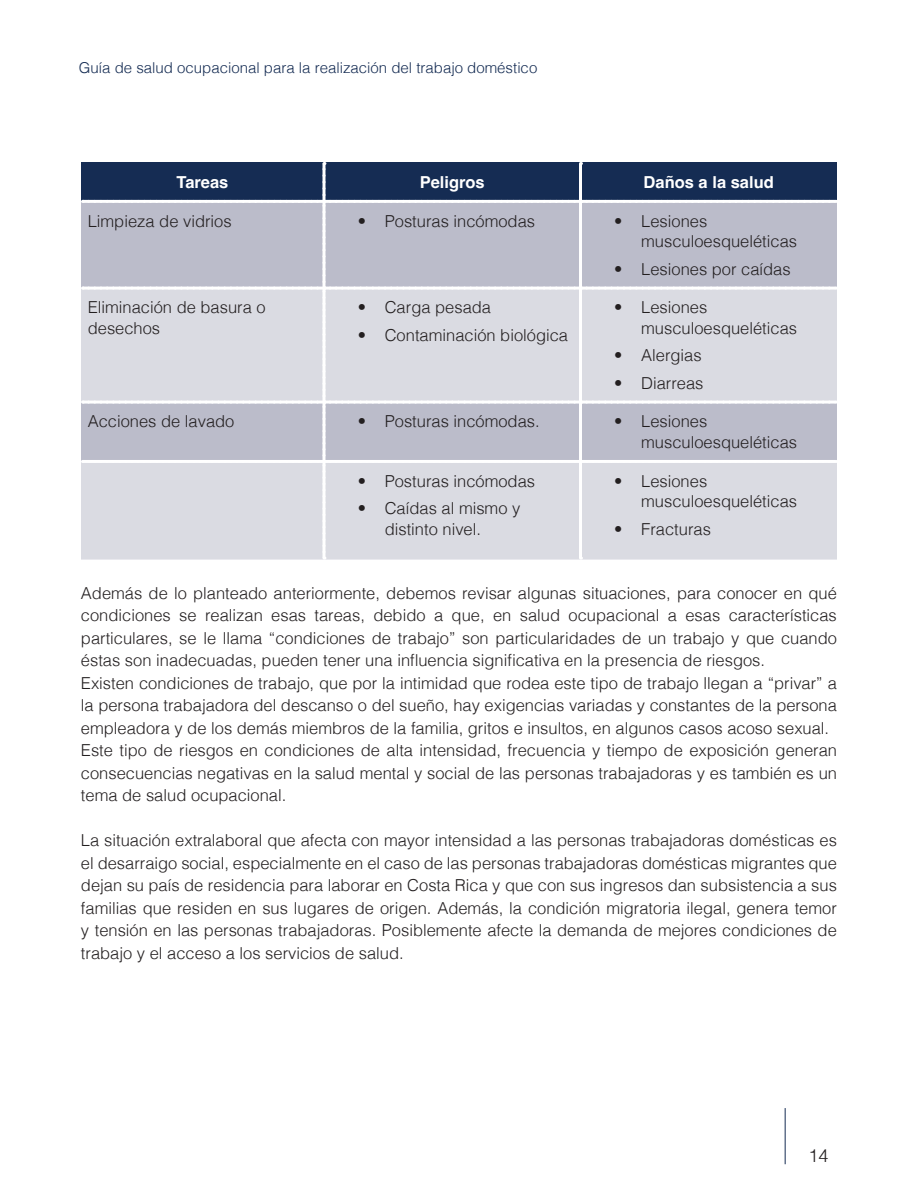
<style>
.page{position:relative;width:918px;height:1188px;background:#fff}
.page>*{position:absolute;margin:0;border:0;box-sizing:border-box;transform-origin:0 0}
.t1{font:300 18px "Helvetica";color:#231f20}
.t2{font:300 16.5px/22.5px "Helvetica";color:#231f20}
.t3{font:700 16.5px "Helvetica";color:#fff}
.t4{font:300 15px "Helvetica";color:#152c53}
</style>
<div class="page">
<hr style="left:785px;top:1108px;width:1px;height:56px;background:#152c53">
<svg style="left:81px;top:162px;width:756px;height:398px;background:#bdc1cd"></svg>
<p class="t4" style="left:79px;top:55px;width:460px">Guía de salud ocupacional para la realización del trabajo doméstico</p>
<p class="t3" style="left:177px;top:172px;width:53px">Tareas</p>
<p class="t3" style="left:420px;top:172px;width:67px">Peligros</p>
<p class="t3" style="left:644px;top:172px;width:132px">Daños a la salud</p>
<p class="t2" style="left:88px;top:208px;width:145px">Limpieza de vidrios</p>
<p class="t2" style="left:358px;top:208px;width:179px">• Posturas incómodas</p>
<p class="t2" style="left:641px;top:209px;width:157px;line-height:20.5px;text-indent:-27px">• Lesiones musculoesqueléticas</p>
<p class="t2" style="left:614px;top:256px;width:178px">• Lesiones por caídas</p>
<p class="t2" style="left:88px;top:296px;width:179px;line-height:20.5px">Eliminación de basura o desechos</p>
<p class="t2" style="left:358px;top:295px;width:135px">• Carga pesada</p>
<p class="t2" style="left:641px;top:296px;width:157px;line-height:20.5px;text-indent:-27px">• Lesiones musculoesqueléticas</p>
<p class="t2" style="left:614px;top:343px;width:89px">• Alergias</p>
<p class="t2" style="left:614px;top:370px;width:91px">• Diarreas</p>
<p class="t2" style="left:358px;top:322px;width:212px">• Contaminación biológica</p>
<p class="t2" style="left:88px;top:409px;width:148px">Acciones de lavado</p>
<p class="t2" style="left:358px;top:409px;width:183px">• Posturas incómodas.</p>
<p class="t2" style="left:641px;top:410px;width:157px;line-height:20.5px;text-indent:-27px">• Lesiones musculoesqueléticas</p>
<p class="t2" style="left:358px;top:469px;width:179px">• Posturas incómodas</p>
<p class="t2" style="left:385px;top:497px;width:137px;line-height:20.5px;text-indent:-27px">• Caídas al mismo y distinto nivel.</p>
<p class="t2" style="left:641px;top:469px;width:157px;line-height:20.5px;text-indent:-27px">• Lesiones musculoesqueléticas</p>
<p class="t2" style="left:614px;top:516px;width:98px">• Fracturas</p>
<p class="t2" style="left:81px;top:580px;width:758px">Además de lo planteado anteriormente, debemos revisar algunas situaciones, para conocer en qué condiciones se realizan esas tareas, debido a que, en salud ocupacional a esas características particulares, se le llama “condiciones de trabajo” son particularidades de un trabajo y que cuando éstas son inadecuadas, pueden tener una influencia significativa en la presencia de riesgos.<br>Existen condiciones de trabajo, que por la intimidad que rodea este tipo de trabajo llegan a “privar” a la persona trabajadora del descanso o del sueño, hay exigencias variadas y constantes de la persona empleadora y de los demás miembros de la familia, gritos e insultos, en algunos casos acoso sexual.<br>Este tipo de riesgos en condiciones de alta intensidad, frecuencia y tiempo de exposición generan consecuencias negativas en la salud mental y social de las personas trabajadoras y es también es un tema de salud ocupacional.</p>
<p class="t2" style="left:81px;top:828px;width:757px;text-align:justify">La situación extralaboral que afecta con mayor intensidad a las personas trabajadoras domésticas es el desarraigo social, especialmente en el caso de las personas trabajadoras domésticas migrantes que dejan su país de residencia para laborar en Costa Rica y que con sus ingresos dan subsistencia a sus familias que residen en sus lugares de origen. Además, la condición migratoria ilegal, genera temor y tensión en las personas trabajadoras. Posiblemente afecte la demanda de mejores condiciones de trabajo y el acceso a los servicios de salud.</p>
<p class="t1" style="left:808px;top:1140px;width:22px">14</p>
</div>
